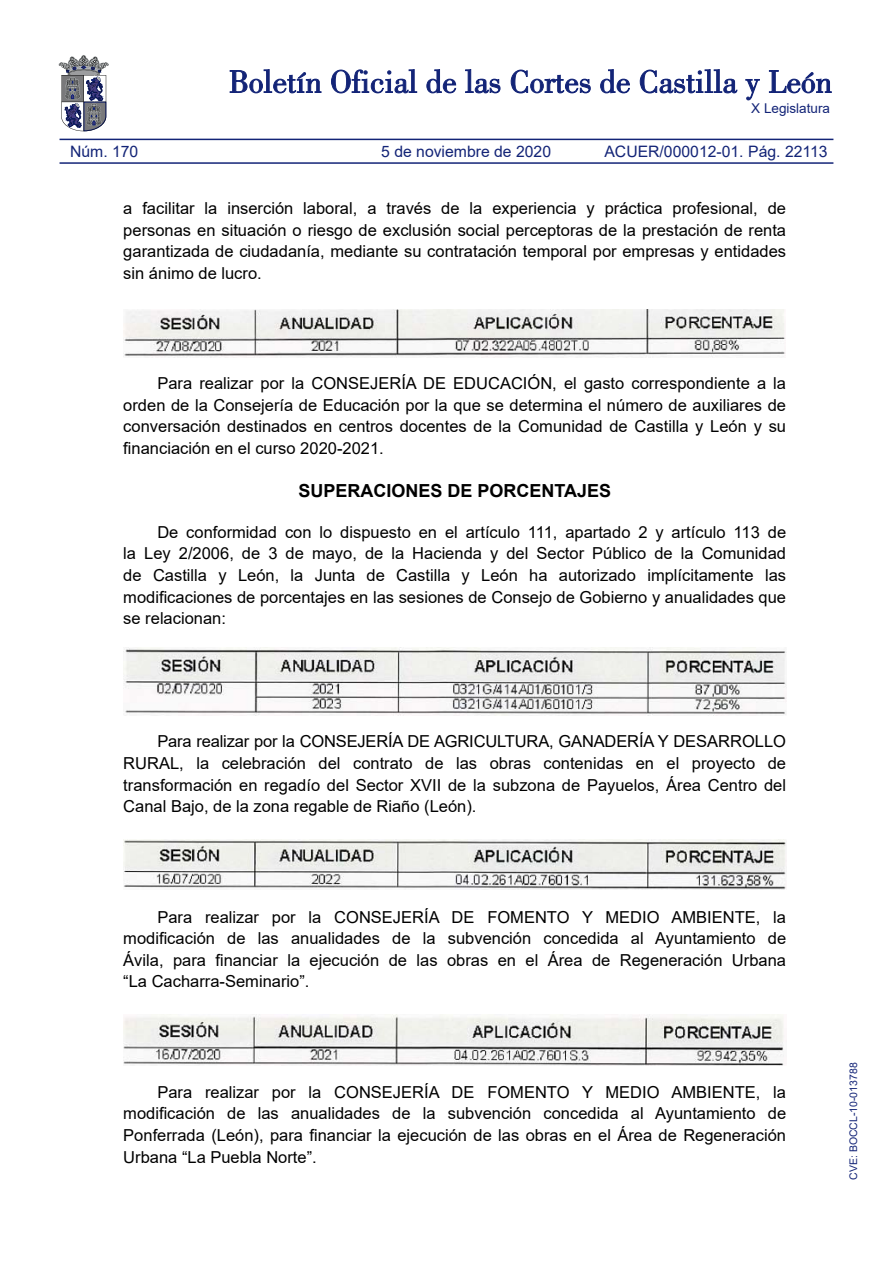
<style>
.page{position:relative;width:893px;height:1263px;background:#fff}
.page>*{position:absolute;margin:0;border:0;box-sizing:border-box;transform-origin:0 0}
.TituloCentradoNegrit{font:700 18px "Arial";color:#000}
.TextoCuerpo{font:16.5px/21.6px "Arial";color:#000;text-align:justify}
.t1{font:15.75px "Arial";color:#132477}
.t2{font:13.5px "Arial";color:#132477}
.t3{font:10.5px "Arial";color:#132477}
</style>
<div class="page">
<svg style="left:230px;top:69px;width:91px;height:24px"></svg>
<svg style="left:331px;top:69px;width:86px;height:24px"></svg>
<svg style="left:426px;top:69px;width:30px;height:24px"></svg>
<svg style="left:465px;top:69px;width:35px;height:24px"></svg>
<svg style="left:511px;top:70px;width:80px;height:23px"></svg>
<svg style="left:600px;top:69px;width:30px;height:24px"></svg>
<svg style="left:640px;top:69px;width:97px;height:24px"></svg>
<svg style="left:745px;top:79px;width:15px;height:21px"></svg>
<svg style="left:769px;top:70px;width:63px;height:23px"></svg>
<svg style="left:59px;top:55px;width:50px;height:76px"></svg>
<hr style="left:60px;top:162px;width:773px;height:2px;background:#132477">
<hr style="left:60px;top:139px;width:773px;height:1px;background:#132477">
<img style="left:123px;top:309px;width:662px;height:48px">
<img style="left:123px;top:648px;width:663px;height:67px">
<img style="left:123px;top:839px;width:663px;height:51px">
<img style="left:123px;top:1014px;width:661px;height:51px">
<p class="t2" style="left:751px;top:99px;width:80px">X Legislatura</p>
<p class="t1" style="left:70px;top:140px;width:70px">Núm. 170</p>
<p class="t1" style="left:381px;top:140px;width:171px">5 de noviembre de 2020</p>
<p class="t1" style="left:604px;top:140px;width:225px">ACUER/000012-01. Pág. 22113</p>
<p class="TextoCuerpo" style="left:123px;top:197px;width:664px">a facilitar la inserción laboral, a través de la experiencia y práctica profesional, de personas en situación o riesgo de exclusión social perceptoras de la prestación de renta garantizada de ciudadanía, mediante su contratación temporal por empresas y entidades sin ánimo de lucro.</p>
<p class="TextoCuerpo" style="left:123px;top:372px;width:664px;text-indent:34px">Para realizar por la CONSEJERÍA DE EDUCACIÓN, el gasto correspondiente a la orden de la Consejería de Educación por la que se determina el número de auxiliares de conversación destinados en centros docentes de la Comunidad de Castilla y León y su financiación en el curso 2020-2021.</p>
<p class="TituloCentradoNegrit" style="left:298px;top:478px;width:314px">SUPERACIONES DE PORCENTAJES</p>
<p class="TextoCuerpo" style="left:123px;top:521px;width:664px;text-indent:34px">De conformidad con lo dispuesto en el artículo 111, apartado 2 y artículo 113 de la Ley 2/2006, de 3 de mayo, de la Hacienda y del Sector Público de la Comunidad de Castilla y León, la Junta de Castilla y León ha autorizado implícitamente las modificaciones de porcentajes en las sesiones de Consejo de Gobierno y anualidades que se relacionan:</p>
<p class="TextoCuerpo" style="left:123px;top:731px;width:664px;text-indent:34px">Para realizar por la CONSEJERÍA DE AGRICULTURA, GANADERÍA Y DESARROLLO RURAL, la celebración del contrato de las obras contenidas en el proyecto de transformación en regadío del Sector XVII de la subzona de Payuelos, Área Centro del Canal Bajo, de la zona regable de Riaño (León).</p>
<p class="TextoCuerpo" style="left:123px;top:906px;width:664px;text-indent:34px">Para realizar por la CONSEJERÍA DE FOMENTO Y MEDIO AMBIENTE, la modificación de las anualidades de la subvención concedida al Ayuntamiento de Ávila, para financiar la ejecución de las obras en el Área de Regeneración Urbana “La Cacharra-Seminario”.</p>
<p class="TextoCuerpo" style="left:123px;top:1081px;width:664px;text-indent:34px">Para realizar por la CONSEJERÍA DE FOMENTO Y MEDIO AMBIENTE, la modificación de las anualidades de la subvención concedida al Ayuntamiento de Ponferrada (León), para financiar la ejecución de las obras en el Área de Regeneración Urbana “La Puebla Norte”.</p>
<p class="t3" style="left:846px;top:1180px;width:119px;rotate:-90deg">CVE: BOCCL-10-013788</p>
</div>
